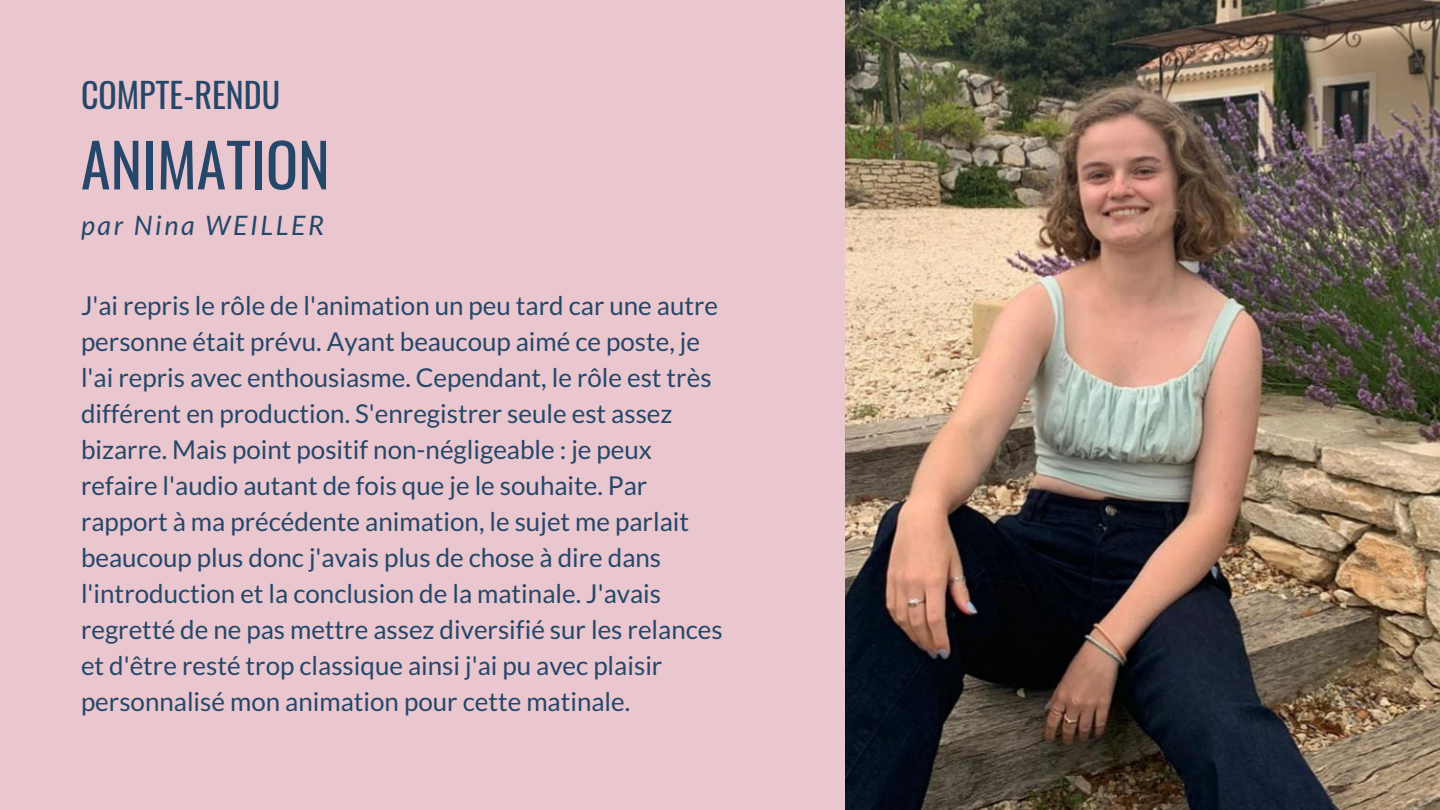
<style>
.page{position:relative;width:1440px;height:810px;background:#eac7cf}
.page>*{position:absolute;margin:0;border:0;box-sizing:border-box;transform-origin:0 0}
.t1{font:60px "Oswald";color:#254769}
.t2{font:34px "Oswald";color:#254769}
.t3{font:italic 26.8px "Lato";letter-spacing:.1em;color:#254769}
.t4{font:25.9px/36px "Lato";color:#254769}
</style>
<div class="page">
<img style="left:846px;top:0;width:594px;height:810px">
<p class="t2" style="left:81px;top:68px;width:201px">COMPTE-RENDU</p>
<p class="t1" style="left:81px;top:118px;width:250px">ANIMATION</p>
<p class="t3" style="left:81px;top:208px;width:245px">par Nina WEILLER</p>
<p class="t4" style="left:81px;top:287px;width:643px">J'ai repris le rôle de l'animation un peu tard car une autre personne était prévu. Ayant beaucoup aimé ce poste, je l'ai repris avec enthousiasme. Cependant, le rôle est très différent en production. S'enregistrer seule est assez bizarre. Mais point positif non-négligeable : je peux refaire l'audio autant de fois que je le souhaite. Par rapport à ma précédente animation, le sujet me parlait beaucoup plus donc j'avais plus de chose à dire dans l'introduction et la conclusion de la matinale. J'avais regretté de ne pas mettre assez diversifié sur les relances et d'être resté trop classique ainsi j'ai pu avec plaisir personnalisé mon animation pour cette matinale.</p>
</div>
